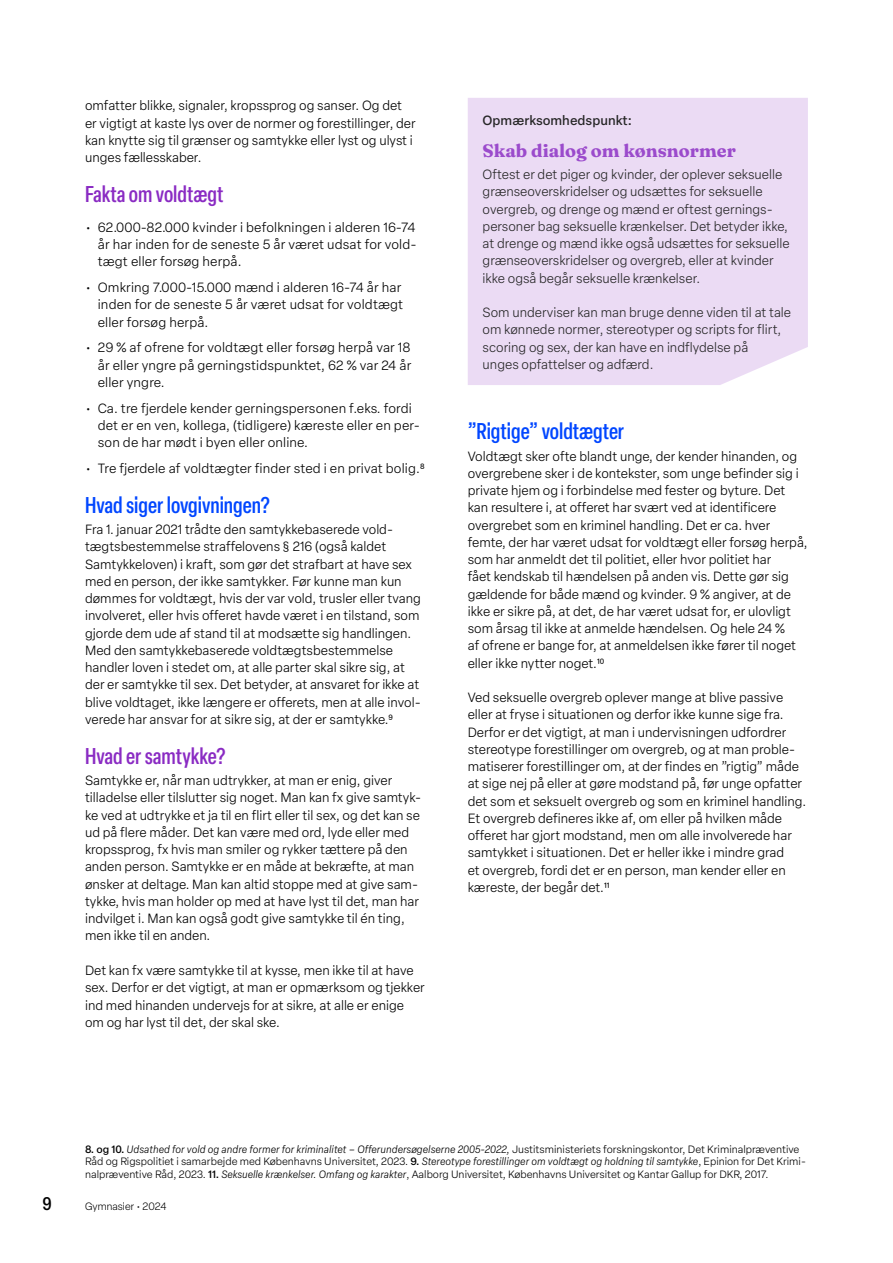
<style>
.page{position:relative;width:893px;height:1263px;background:#fff}
.page>*{position:absolute;margin:0;border:0;box-sizing:border-box;transform-origin:0 0}
.t1{font:500 condensed 22.5px "Elza";color:#0046ff}
.t2{font:500 condensed 22.5px "Elza";color:#8a2bc3}
.t3{font:700 18px "Fraunces 9 pt";color:#8a2bc3}
.t4{font:500 condensed 18px "Elza";color:#000}
.t5{font:300 13.2px/17.2px "Elza Text";color:#000}
.t6{font:500 13.2px "Elza Text";color:#000}
.t7{font:300 10.5px/12.6px "Elza Text";color:#000}
.t8{font:300 10.5px "Elza";letter-spacing:.01em;color:#000}
.s1{font-weight:500}
.s2{font-style:italic}
</style>
<div class="page">
<div style="left:468px;top:98px;width:340px;height:287px;background:#ebdbf4"></div>
<p class="t5" style="left:85px;top:96px;width:332px">omfatter blikke, signaler, kropssprog og sanser. Og det er vigtigt at kaste lys over de normer og forestillinger, der kan knytte sig til grænser og samtykke eller lyst og ulyst i unges fællesskaber.</p>
<h1 class="t2" style="left:85px;top:179px;width:140px">Fakta om voldtægt</h1>
<p class="t5" style="left:98px;top:218px;width:320px;text-align:justify;text-indent:-13px">• 62.000-82.000 kvinder i befolkningen i alderen 16-74 år har inden for de seneste 5 år været udsat for vold&shy;tægt eller forsøg herpå.</p>
<p class="t5" style="left:98px;top:278px;width:307px;text-indent:-13px">• Omkring 7.000-15.000 mænd i alderen 16-74 år har inden for de seneste 5 år været udsat for voldtægt eller forsøg herpå.</p>
<p class="t5" style="left:98px;top:338px;width:315px;text-align:justify;text-indent:-13px">• 29 % af ofrene for voldtægt eller forsøg herpå var 18 år eller yngre på gerningstidspunktet, 62 % var 24 år eller yngre.</p>
<p class="t5" style="left:98px;top:399px;width:324px;text-indent:-13px">• Ca. tre fjerdele kender gerningspersonen f.eks. fordi det er en ven, kollega, (tidligere) kæreste eller en per&shy;son de har mødt i byen eller online.</p>
<p class="t5" style="left:85px;top:459px;width:341px">• Tre fjerdele af voldtægter finder sted i en privat bolig.8</p>
<h1 class="t1" style="left:85px;top:490px;width:186px">Hvad siger lovgivningen?</h1>
<p class="t5" style="left:85px;top:520px;width:337px">Fra 1. januar 2021 trådte den samtykkebaserede vold&shy;tægtsbestemmelse straffelovens § 216 (også kaldet Samtykkeloven) i kraft, som gør det strafbart at have sex med en person, der ikke samtykker. Før kunne man kun dømmes for voldtægt, hvis der var vold, trusler eller tvang involveret, eller hvis offeret havde været i en tilstand, som gjorde dem ude af stand til at modsætte sig handlingen.<br>Med den samtykkebaserede voldtægtsbestemmelse handler loven i stedet om, at alle parter skal sikre sig, at der er samtykke til sex. Det betyder, at ansvaret for ikke at blive voldtaget, ikke længere er offerets, men at alle invol&shy;verede har ansvar for at sikre sig, at der er samtykke.9</p>
<h1 class="t2" style="left:85px;top:741px;width:142px">Hvad er samtykke?</h1>
<p class="t5" style="left:85px;top:771px;width:338px">Samtykke er, når man udtrykker, at man er enig, giver tilladelse eller tilslutter sig noget. Man kan fx give samtyk&shy;ke ved at udtrykke et ja til en flirt eller til sex, og det kan se ud på flere måder. Det kan være med ord, lyde eller med kropssprog, fx hvis man smiler og rykker tættere på den anden person. Samtykke er en måde at bekræfte, at man ønsker at deltage. Man kan altid stoppe med at give sam&shy;tykke, hvis man holder op med at have lyst til det, man har indvilget i. Man kan også godt give samtykke til én ting, men ikke til en anden.</p>
<p class="t5" style="left:85px;top:961px;width:341px">Det kan fx være samtykke til at kysse, men ikke til at have sex. Derfor er det vigtigt, at man er opmærksom og tjekker ind med hinanden undervejs for at sikre, at alle er enige om og har lyst til det, der skal ske.</p>
<p class="t6" style="left:483px;top:110px;width:151px">Opmærksomhedspunkt:</p>
<h2 class="t3" style="left:483px;top:137px;width:255px">Skab dialog om kønsnormer</h2>
<p class="t5" style="left:483px;top:165px;width:308px">Oftest er det piger og kvinder, der oplever seksuelle grænseoverskridelser og udsættes for seksuelle overgreb, og drenge og mænd er oftest gernings&shy;personer bag seksuelle krænkelser. Det betyder ikke, at drenge og mænd ikke også udsættes for seksuelle grænseoverskridelser og overgreb, eller at kvinder ikke også begår seksuelle krænkelser.</p>
<p class="t5" style="left:483px;top:303px;width:310px">Som underviser kan man bruge denne viden til at tale om kønnede normer, stereotyper og scripts for flirt, scoring og sex, der kan have en indflydelse på<br>unges opfattelser og adfærd.</p>
<h1 class="t1" style="left:468px;top:416px;width:158px">”Rigtige” voldtægter</h1>
<p class="t5" style="left:468px;top:447px;width:341px">Voldtægt sker ofte blandt unge, der kender hinanden, og overgrebene sker i de kontekster, som unge befinder sig i private hjem og i forbindelse med fester og byture. Det kan resultere i, at offeret har svært ved at identificere overgrebet som en kriminel handling. Det er ca. hver femte, der har været udsat for voldtægt eller forsøg herpå, som har anmeldt det til politiet, eller hvor politiet har<br>fået kendskab til hændelsen på anden vis. Dette gør sig gældende for både mænd og kvinder. 9 % angiver, at de ikke er sikre på, at det, de har været udsat for, er ulovligt som årsag til ikke at anmelde hændelsen. Og hele 24 %<br>af ofrene er bange for, at anmeldelsen ikke fører til noget eller ikke nytter noget.10</p>
<p class="t5" style="left:468px;top:688px;width:340px">Ved seksuelle overgreb oplever mange at blive passive eller at fryse i situationen og derfor ikke kunne sige fra.<br>Derfor er det vigtigt, at man i undervisningen udfordrer stereotype forestillinger om overgreb, og at man proble&shy;matiserer forestillinger om, at der findes en ”rigtig” måde at sige nej på eller at gøre modstand på, før unge opfatter det som et seksuelt overgreb og som en kriminel handling.<br>Et overgreb defineres ikke af, om eller på hvilken måde offeret har gjort modstand, men om alle involverede har samtykket i situationen. Det er heller ikke i mindre grad<br>et overgreb, fordi det er en person, man kender eller en kæreste, der begår det.11</p>
<p class="t7" style="left:85px;top:1142px;width:722px"><span class="s1">8. og 10.</span> <span class="s2">Udsathed for vold og andre former for kriminalitet – Offerundersøgelserne 2005-2022,</span> Justitsministeriets forskningskontor, Det Kriminalpræventive<br>Råd og Rigspolitiet i samarbejde med Københavns Universitet, 2023. <span class="s1">9.</span> <span class="s2">Stereotype forestillinger om voldtægt og holdning til samtykke</span>, Epinion for Det Krimi&shy;nalpræventive Råd, 2023. <span class="s1">11.</span> <span class="s2">Seksuelle krænkelser. Omfang og karakter</span>, Aalborg Universitet, Københavns Universitet og Kantar Gallup for DKR, 2017.</p>
<h2 class="t4" style="left:43px;top:1192px;width:11px">9</h2>
<p class="t8" style="left:85px;top:1200px;width:83px">Gymnasier • 2024</p>
</div>
